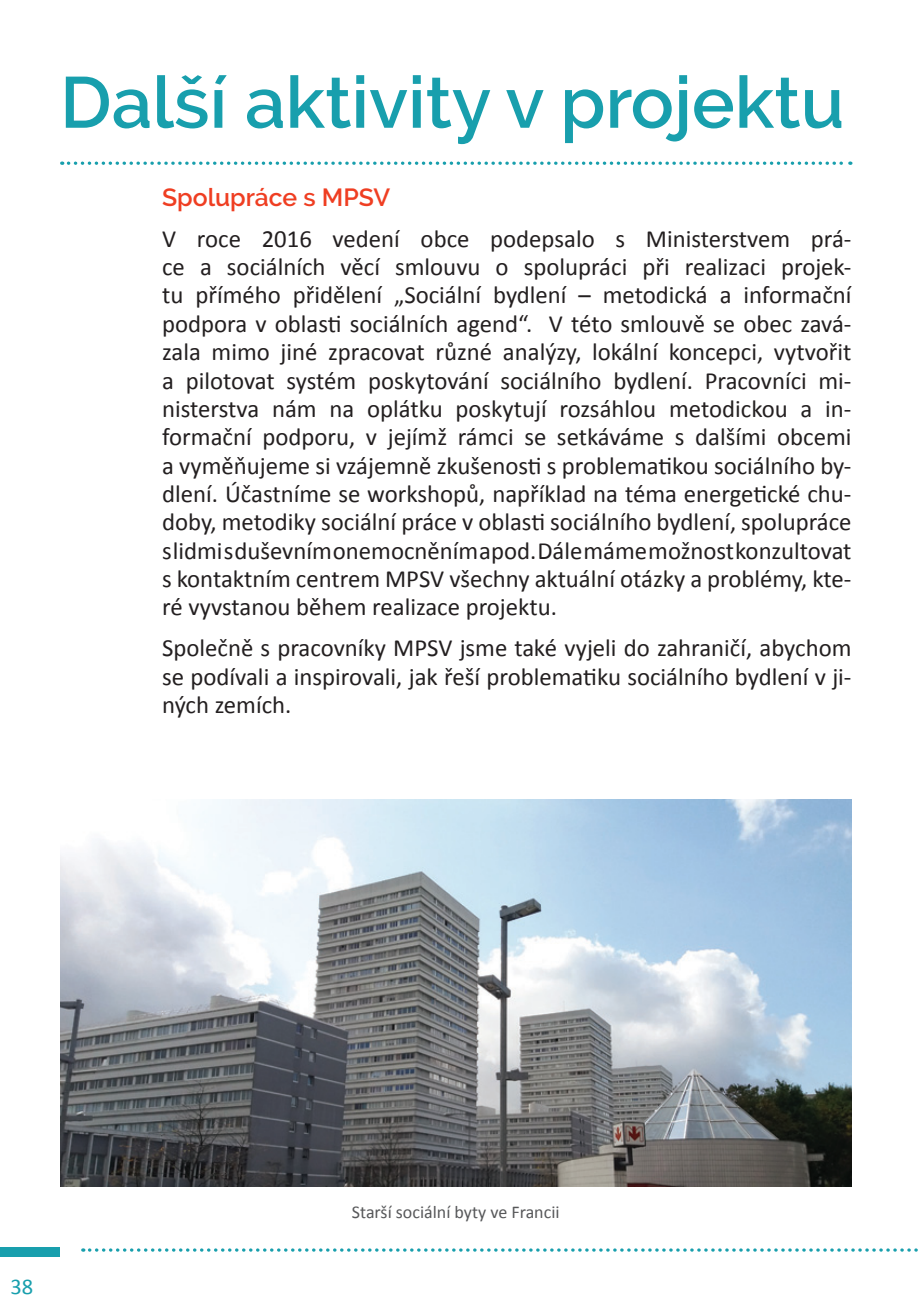
<style>
.page{position:relative;width:918px;height:1307px;background:#fff}
.page>*{position:absolute;margin:0;border:0;box-sizing:border-box;transform-origin:0 0}
.t1{font:600 72px "Raleway";color:#189fad}
.t2{font:24.75px/28.3px "Calibri";color:#231f20;text-align:justify}
.t3{font:600 24.75px "Raleway";color:#ef3e22}
.t4{font:22.5px "Calibri";color:#189fad}
.t5{font:18px "Calibri";color:#57585a}
</style>
<div class="page">
<div style="left:0;top:1246px;width:60px;height:10px;background:#189fad"></div>
<svg style="left:90px;top:1248px;width:828px;height:3px"></svg>
<img style="left:60px;top:799px;width:791px;height:387px">
<svg style="left:62px;top:161px;width:788px;height:4px"></svg>
<h1 class="t1" style="left:60px;top:61px;width:785px">Další aktivity v projektu</h1>
<p class="t3" style="left:162px;top:183px;width:230px">Spolupráce s MPSV</p>
<p class="t2" style="left:162px;top:223px;width:690px">V roce 2016 vedení obce podepsalo s Ministerstvem prá&shy;ce a sociálních věcí smlouvu o spolupráci při realizaci projek&shy;tu přímého přidělení „Sociální bydlení – metodická a informační podpora v oblasti sociálních agend“. V této smlouvě se obec zavá&shy;zala mimo jiné zpracovat různé analýzy, lokální koncepci, vytvořit a pilotovat systém poskytování sociálního bydlení. Pracovníci mi&shy;nisterstva nám na oplátku poskytují rozsáhlou metodickou a in&shy;formační podporu, v jejímž rámci se setkáváme s dalšími obcemi a vyměňujeme si vzájemně zkušenosti s problematikou sociálního by&shy;dlení. Účastníme se workshopů, například na téma energetické chu&shy;doby, metodiky sociální práce v oblasti sociálního bydlení, spolupráce s lidmi s duševnímonemocněnímapod.Dálemámemožnostkonzultovat s kontaktním centrem MPSV všechny aktuální otázky a problémy, kte&shy;ré vyvstanou během realizace projektu.</p>
<p class="t2" style="left:162px;top:633px;width:690px">Společně s pracovníky MPSV jsme také vyjeli do zahraničí, abychom se podívali a inspirovali, jak řeší problematiku sociálního bydlení v ji&shy;ných zemích.</p>
<p class="t4" style="left:10px;top:1272px;width:24px">38</p>
<p class="t5" style="left:352px;top:1200px;width:209px">Starší sociální byty ve Francii</p>
</div>
